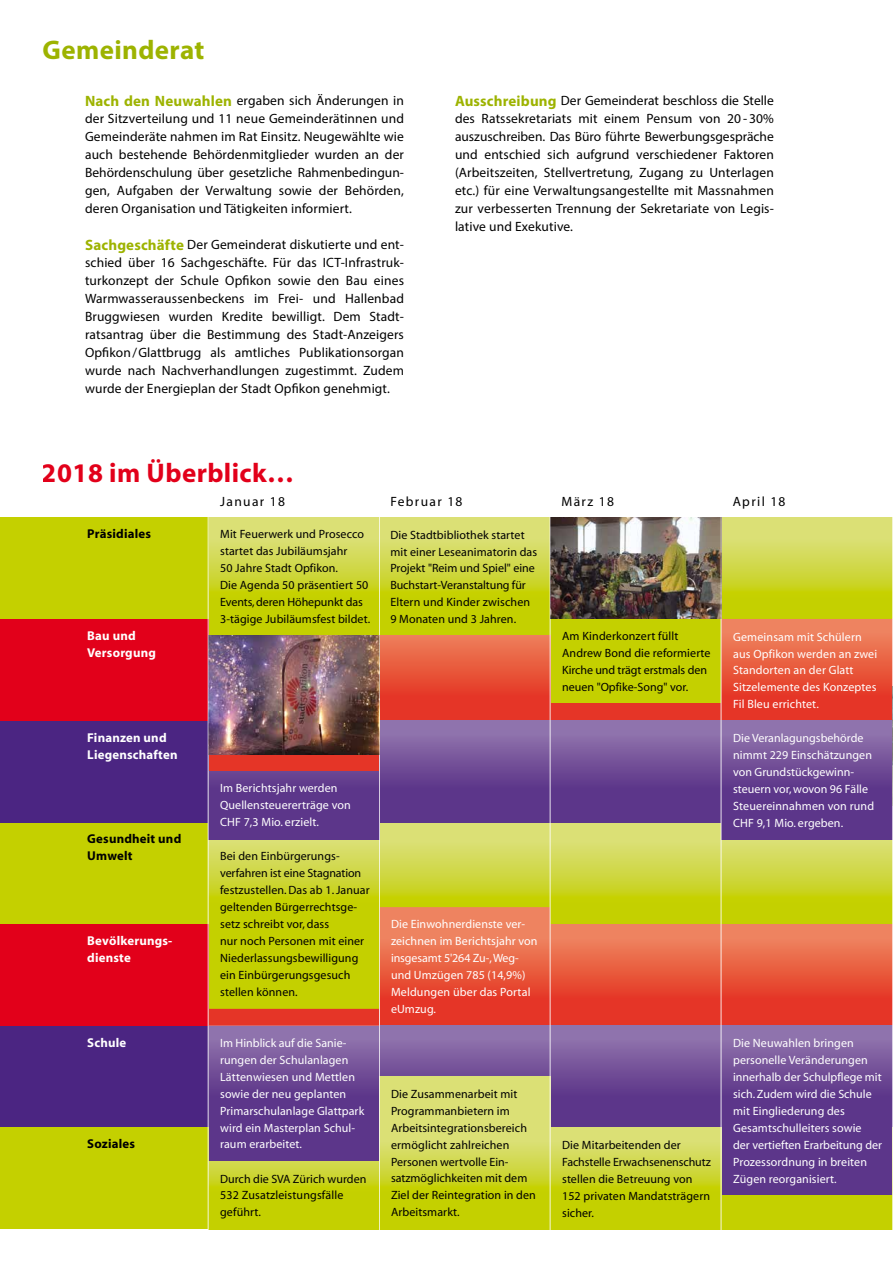
<style>
.page{position:relative;width:893px;height:1263px;background:#fff}
.page>*{position:absolute;margin:0;border:0;box-sizing:border-box;transform-origin:0 0}
.t1{font:700 27px "Myriad";letter-spacing:.015em;color:#e2001a}
.t2{font:700 27px "Myriad Pro";letter-spacing:.015em;color:#9db300}
.t3{font:13.5px/18px "Myriad Pro";letter-spacing:.01em;color:#000;text-align:justify}
.t4{font:13.5px "Myriad";letter-spacing:.1em;color:#000}
.t5{font:700 12.9px/17px "Myriad";letter-spacing:.015em;color:#fff}
.t6{font:700 12.9px/17px "Myriad";letter-spacing:.015em;color:#000}
.t7{font:12px/17px "Myriad";letter-spacing:.01em;color:#000}
.t8{font:12px/17px "Myriad";letter-spacing:.01em;color:#fff}
.s1{font-weight:700;font-size:15px;color:#9db300}
</style>
<div class="page">
<svg style="left:209px;top:517px;width:170px;height:119px;background:#cdd536"></svg>
<svg style="left:380px;top:517px;width:170px;height:119px;background:#ced636"></svg>
<div style="left:550px;top:517px;width:171px;height:187px;background:#c4d000"></div>
<svg style="left:722px;top:517px;width:170px;height:102px;background:#cfd73e"></svg>
<div style="left:208px;top:653px;width:171px;height:118px;background:linear-gradient(to right,#e53527,#e53527)"></div>
<div style="left:379px;top:636px;width:171px;height:85px;background:linear-gradient(to bottom,#ed7a54,#e3261c)"></div>
<div style="left:550px;top:704px;width:171px;height:17px;background:#e53527"></div>
<div style="left:721px;top:619px;width:172px;height:102px;background:linear-gradient(to bottom,#ef8b63,#e3281b)"></div>
<div style="left:0;top:822px;width:208px;height:102px;background:#c4d000"></div>
<svg style="left:209px;top:839px;width:170px;height:170px;background:#c7d119"></svg>
<svg style="left:380px;top:822px;width:170px;height:85px;background:#d0d74a"></svg>
<svg style="left:551px;top:822px;width:170px;height:102px;background:#ced63d"></svg>
<svg style="left:722px;top:839px;width:170px;height:85px;background:#cbd432"></svg>
<div style="left:0;top:924px;width:208px;height:102px;background:#e2001a"></div>
<div style="left:208px;top:1009px;width:171px;height:17px;background:#e53527"></div>
<div style="left:379px;top:907px;width:171px;height:119px;background:linear-gradient(to bottom,#f0946b,#e3291b)"></div>
<div style="left:550px;top:924px;width:171px;height:102px;background:linear-gradient(to bottom,#ef8b63,#e3261b)"></div>
<div style="left:721px;top:924px;width:172px;height:102px;background:linear-gradient(to bottom,#ef8b63,#e3261b)"></div>
<div style="left:0;top:1026px;width:208px;height:101px;background:#4b2582"></div>
<svg style="left:209px;top:1026px;width:170px;height:135px;background:#6b4894"></svg>
<div style="left:379px;top:1026px;width:171px;height:51px;background:linear-gradient(to bottom,#967bb2,#704b95)"></div>
<div style="left:550px;top:1026px;width:171px;height:101px;background:linear-gradient(to bottom,#9276ae,#502781)"></div>
<svg style="left:722px;top:1026px;width:170px;height:169px;background:#684492"></svg>
<div style="left:0;top:1127px;width:208px;height:102px;background:#c4d000"></div>
<svg style="left:209px;top:1161px;width:170px;height:68px;background:#c7d213"></svg>
<svg style="left:380px;top:1077px;width:170px;height:152px;background:#d1d947"></svg>
<svg style="left:551px;top:1127px;width:170px;height:102px;background:#cdd630"></svg>
<div style="left:721px;top:1195px;width:172px;height:34px;background:#c4d000"></div>
<div style="left:0;top:517px;width:208px;height:102px;background:#c4d000"></div>
<div style="left:0;top:619px;width:208px;height:102px;background:#e2001a"></div>
<div style="left:0;top:721px;width:208px;height:101px;background:#4b2582"></div>
<div style="left:208px;top:771px;width:171px;height:68px;background:linear-gradient(to right,#5e388b,#5e388b)"></div>
<div style="left:379px;top:721px;width:171px;height:101px;background:linear-gradient(to bottom,#9275ad,#4f2681)"></div>
<svg style="left:722px;top:721px;width:170px;height:118px;background:#6d4a95"></svg>
<div style="left:550px;top:721px;width:171px;height:101px;background:linear-gradient(to bottom,#9275ad,#4f2681)"></div>
<img style="left:551px;top:517px;width:170px;height:102px">
<img style="left:209px;top:636px;width:170px;height:118px">
<hr style="left:379px;top:515px;width:1px;height:716px;background:#fff">
<hr style="left:550px;top:515px;width:1px;height:716px;background:#fff">
<hr style="left:892px;top:515px;width:1px;height:716px;background:#fff">
<hr style="left:721px;top:515px;width:1px;height:716px;background:#fff">
<hr style="left:208px;top:515px;width:1px;height:716px;background:#fff">
<h1 class="t2" style="left:43px;top:32px;width:163px">Gemeinderat</h1>
<p class="t3" style="left:85px;top:91px;width:320px"><span class="s1">Nach den Neuwahlen</span> ergaben sich Änderungen in der Sitzverteilung und 11 neue Gemeinderätinnen und Gemeinderäte nahmen im Rat Einsitz. Neugewählte wie auch bestehende Behördenmitglieder wurden an der Behördenschulung über gesetzliche Rahmenbedingun&shy;gen, Aufgaben der Verwaltung sowie der Behörden, deren Organisation und Tätigkeiten informiert.</p>
<p class="t3" style="left:85px;top:235px;width:320px"><span class="s1">Sachgeschäfte</span> Der Gemeinderat diskutierte und ent&shy;schied über 16 Sachgeschäfte. Für das ICT-Infrastruk&shy;turkonzept der Schule Opfikon sowie den Bau eines Warmwasseraussenbeckens im Frei- und Hallenbad Bruggwiesen wurden Kredite bewilligt. Dem Stadt&shy;ratsantrag über die Bestimmung des Stadt-Anzeigers Opfikon/Glattbrugg als amtliches Publikationsorgan wurde nach Nachverhandlungen zugestimmt. Zudem wurde der Energieplan der Stadt Opfikon genehmigt.</p>
<h1 class="t1" style="left:42px;top:459px;width:254px">2018 im Überblick…</h1>
<p class="t3" style="left:455px;top:91px;width:320px"><span class="s1">Ausschreibung</span> Der Gemeinderat beschloss die Stelle des Ratssekretariats mit einem Pensum von 20 - 30% auszuschreiben. Das Büro führte Bewerbungsgespräche und entschied sich aufgrund verschiedener Faktoren (Arbeitszeiten, Stellvertretung, Zugang zu Unterlagen etc.) für eine Verwaltungsangestellte mit Massnahmen zur verbesserten Trennung der Sekretariate von Legis&shy;lative und Exekutive.</p>
<p class="t4" style="left:220px;top:495px;width:66px">Januar 18</p>
<p class="t4" style="left:390px;top:495px;width:74px">Februar 18</p>
<p class="t4" style="left:561px;top:495px;width:54px">März 18</p>
<p class="t4" style="left:733px;top:495px;width:54px">April 18</p>
<p class="t6" style="left:87px;top:526px;width:65px">Präsidiales</p>
<p class="t7" style="left:220px;top:526px;width:152px">Mit Feuerwerk und Prosecco startet das Jubiläumsjahr<br>50 Jahre Stadt Opfikon.<br>Die Agenda 50 präsentiert 50<br>Events, deren Höhepunkt das<br>3-tägige Jubiläumsfest bildet.</p>
<p class="t7" style="left:390px;top:527px;width:148px">Die Stadtbibliothek startet mit einer Leseanimatorin das<br>Projekt "Reim und Spiel" eine<br>Buchstart-Veranstaltung für<br>Eltern und Kinder zwischen<br>9 Monaten und 3 Jahren.</p>
<p class="t5" style="left:87px;top:627px;width:70px">Bau und<br>Versorgung</p>
<p class="t7" style="left:562px;top:628px;width:150px">Am Kinderkonzert füllt<br>Andrew Bond die reformierte<br>Kirche und trägt erstmals den neuen "Opfike-Song" vor.</p>
<p class="t8" style="left:733px;top:629px;width:146px">Gemeinsam mit Schülern aus Opfikon werden an zwei<br>Standorten an der Glatt<br>Sitzelemente des Konzeptes<br>Fil Bleu errichtet.</p>
<p class="t5" style="left:87px;top:729px;width:92px">Finanzen und<br>Liegenschaften</p>
<p class="t8" style="left:220px;top:780px;width:132px">Im Berichtsjahr werden<br>Quellensteuererträge von<br>CHF 7,3 Mio. erzielt.</p>
<p class="t8" style="left:733px;top:730px;width:143px">Die Veranlagungsbehörde nimmt 229 Einschätzungen von Grundstückgewinn&shy;steuern vor, wovon 96 Fälle<br>Steuereinnahmen von rund<br>CHF 9,1 Mio. ergeben.</p>
<p class="t6" style="left:87px;top:831px;width:96px">Gesundheit und<br>Umwelt</p>
<p class="t5" style="left:87px;top:933px;width:87px">Bevölkerungs&shy;dienste</p>
<p class="t7" style="left:220px;top:848px;width:151px">Bei den Einbürgerungs&shy;verfahren ist eine Stagnation festzustellen. Das ab 1. Januar geltenden Bürgerrechtsge&shy;setz schreibt vor, dass<br>nur noch Personen mit einer<br>Niederlassungsbewilligung ein Einbürgerungsgesuch stellen können.</p>
<p class="t8" style="left:391px;top:916px;width:148px">Die Einwohnerdienste ver&shy;zeichnen im Berichtsjahr von insgesamt 5'264 Zu-, Weg&shy;und Umzügen 785 (14,9%)<br>Meldungen über das Portal eUmzug.</p>
<p class="t5" style="left:87px;top:1034px;width:40px">Schule</p>
<p class="t6" style="left:87px;top:1136px;width:49px">Soziales</p>
<p class="t8" style="left:220px;top:1035px;width:146px">Im Hinblick auf die Sanie&shy;rungen der Schulanlagen<br>Lättenwiesen und Mettlen sowie der neu geplanten<br>Primarschulanlage Glattpark wird ein Masterplan Schul&shy;raum erarbeitet.</p>
<p class="t7" style="left:220px;top:1170px;width:148px">Durch die SVA Zürich wurden<br>532 Zusatzleistungsfälle geführt.</p>
<p class="t7" style="left:391px;top:1086px;width:146px">Die Zusammenarbeit mit<br>Programmanbietern im<br>Arbeitsintegrationsbereich ermöglicht zahlreichen<br>Personen wertvolle Ein&shy;satzmöglichkeiten mit dem<br>Ziel der Reintegration in den<br>Arbeitsmarkt.</p>
<p class="t7" style="left:562px;top:1137px;width:150px">Die Mitarbeitenden der<br>Fachstelle Erwachsenenschutz stellen die Betreuung von<br>152 privaten Mandatsträgern sicher.</p>
<p class="t8" style="left:733px;top:1035px;width:150px">Die Neuwahlen bringen personelle Veränderungen innerhalb der Schulpflege mit sich. Zudem wird die Schule mit Eingliederung des<br>Gesamtschulleiters sowie<br>der vertieften Erarbeitung der<br>Prozessordnung in breiten<br>Zügen reorganisiert.</p>
</div>
